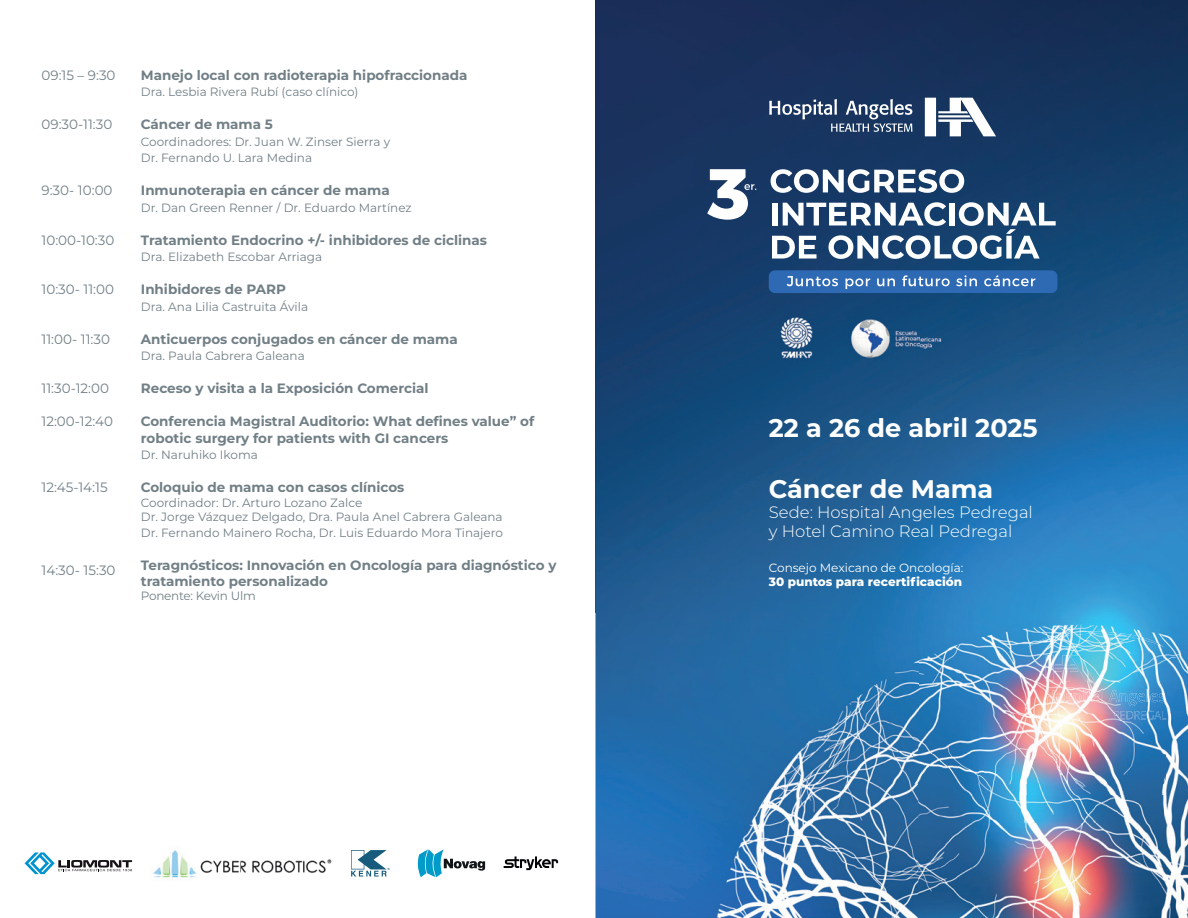
<style>
.page{position:relative;width:1188px;height:918px;background:#fff}
.page>*{position:absolute;margin:0;border:0;box-sizing:border-box;transform-origin:0 0}
.t1{font:700 25.5px "Montserrat";color:#fff}
.t2{font:300 16.5px/19.8px "Montserrat";color:#fff}
.t3{font:700 13.5px/16.5px "Montserrat";color:#717f86}
.t4{font:13.5px "Montserrat";color:#717f86}
.t5{font:12px/16.5px "Montserrat";color:#717f86}
.t6{font:12px "Montserrat";color:#fff}
.t7{font:800 12px "Montserrat";color:#fff}
.t8{font:12px "Montserrat";letter-spacing:-.02em;color:#717f86}
</style>
<div class="page">
<img style="left:596px;top:0;width:592px;height:918px">
<img style="left:913px;top:754px;width:252px;height:30px">
<img style="left:1022px;top:795px;width:142px;height:28px">
<img style="left:1027px;top:632px;width:137px;height:15px">
<img style="left:1046px;top:655px;width:7px;height:26px">
<img style="left:1070px;top:655px;width:25px;height:26px">
<img style="left:1055px;top:655px;width:20px;height:11px">
<img style="left:1055px;top:667px;width:23px;height:14px">
<svg style="left:1046px;top:689px;width:57px;height:17px"></svg>
<svg style="left:1109px;top:689px;width:57px;height:30px;background:#5b9ccf"></svg>
<div style="left:769px;top:270px;width:288px;height:23px;background:#2e6ab4;border-radius:6px"></div>
<svg style="left:707px;top:169px;width:49px;height:51px"></svg>
<svg style="left:771px;top:169px;width:193px;height:24px"></svg>
<svg style="left:772px;top:202px;width:284px;height:57px"></svg>
<svg style="left:787px;top:276px;width:51px;height:10px"></svg>
<svg style="left:846px;top:278px;width:24px;height:11px"></svg>
<svg style="left:877px;top:278px;width:18px;height:8px"></svg>
<svg style="left:902px;top:275px;width:48px;height:11px"></svg>
<svg style="left:956px;top:275px;width:21px;height:11px"></svg>
<svg style="left:984px;top:275px;width:51px;height:11px"></svg>
<svg style="left:769px;top:99px;width:143px;height:33px;background:#4a6081"></svg>
<div style="left:925px;top:98px;width:11px;height:38px;background:#fff"></div>
<svg style="left:938px;top:98px;width:58px;height:38px"></svg>
<svg style="left:25px;top:852px;width:107px;height:22px"></svg>
<svg style="left:418px;top:849px;width:67px;height:28px"></svg>
<img style="left:153px;top:850px;width:179px;height:28px">
<svg style="left:504px;top:856px;width:54px;height:14px"></svg>
<svg style="left:351px;top:850px;width:39px;height:27px"></svg>
<p class="t4" style="left:42px;top:66px;width:75px">09:15 – 9:30</p>
<p class="t4" style="left:42px;top:115px;width:72px">09:30-11:30</p>
<p class="t4" style="left:42px;top:181px;width:72px">9:30- 10:00</p>
<p class="t4" style="left:42px;top:231px;width:74px">10:00-10:30</p>
<p class="t4" style="left:42px;top:280px;width:74px">10:30- 11:00</p>
<p class="t4" style="left:42px;top:330px;width:70px">11:00- 11:30</p>
<p class="t4" style="left:42px;top:379px;width:69px">11:30-12:00</p>
<p class="t4" style="left:42px;top:412px;width:73px">12:00-12:40</p>
<p class="t4" style="left:42px;top:478px;width:68px">12:45-14:15</p>
<p class="t4" style="left:42px;top:561px;width:76px">14:30- 15:30</p>
<p class="t3" style="left:141px;top:68px;width:328px">Manejo local con radioterapia hipofraccionada</p>
<p class="t5" style="left:141px;top:83px;width:219px">Dra. Lesbia Rivera Rubí (caso clínico)</p>
<p class="t3" style="left:141px;top:117px;width:133px">Cáncer de mama 5</p>
<p class="t5" style="left:141px;top:133px;width:251px">Coordinadores: Dr. Juan W. Zinser Sierra y<br>Dr. Fernando U. Lara Medina</p>
<p class="t3" style="left:141px;top:183px;width:250px">Inmunoterapia en cáncer de mama</p>
<p class="t5" style="left:141px;top:199px;width:272px">Dr. Dan Green Renner / Dr. Eduardo Martínez</p>
<p class="t3" style="left:141px;top:233px;width:348px">Tratamiento Endocrino +/- inhibidores de ciclinas</p>
<p class="t5" style="left:141px;top:248px;width:183px">Dra. Elizabeth Escobar Arriaga</p>
<p class="t3" style="left:141px;top:282px;width:147px">Inhibidores de PARP</p>
<p class="t5" style="left:141px;top:298px;width:169px">Dra. Ana Lilia Castruita Ávila</p>
<p class="t3" style="left:141px;top:332px;width:318px">Anticuerpos conjugados en cáncer de mama</p>
<p class="t5" style="left:141px;top:347px;width:165px">Dra. Paula Cabrera Galeana</p>
<p class="t3" style="left:141px;top:381px;width:289px">Receso y visita a la Exposición Comercial</p>
<p class="t3" style="left:141px;top:414px;width:395px">Conferencia Magistral Auditorio: What defines value” of robotic surgery for patients with GI cancers</p>
<p class="t5" style="left:141px;top:446px;width:118px">Dr. Naruhiko Ikoma</p>
<p class="t3" style="left:141px;top:480px;width:265px">Coloquio de mama con casos clínicos</p>
<p class="t5" style="left:141px;top:495px;width:363px;line-height:14.4px">Coordinador: Dr. Arturo Lozano Zalce<br>Dr. Jorge Vázquez Delgado, Dra. Paula Anel Cabrera Galeana</p>
<p class="t5" style="left:141px;top:524px;width:364px">Dr. Fernando Mainero Rocha, Dr. Luis Eduardo Mora Tinajero</p>
<p class="t3" style="left:141px;top:558px;width:417px">Teragnósticos: Innovación en Oncología para diagnóstico y tratamiento personalizado</p>
<p class="t8" style="left:141px;top:588px;width:116px">Ponente: Kevin Ulm</p>
<h1 class="t1" style="left:769px;top:409px;width:270px">22 a 26 de abril 2025</h1>
<h1 class="t1" style="left:769px;top:470px;width:226px">Cáncer de Mama</h1>
<p class="t2" style="left:769px;top:501px;width:266px">Sede: Hospital Angeles Pedregal y Hotel Camino Real Pedregal</p>
<p class="t6" style="left:769px;top:559px;width:196px">Consejo Mexicano de Oncología:</p>
<p class="t7" style="left:769px;top:573px;width:195px">30 puntos para recertificación</p>
</div>
